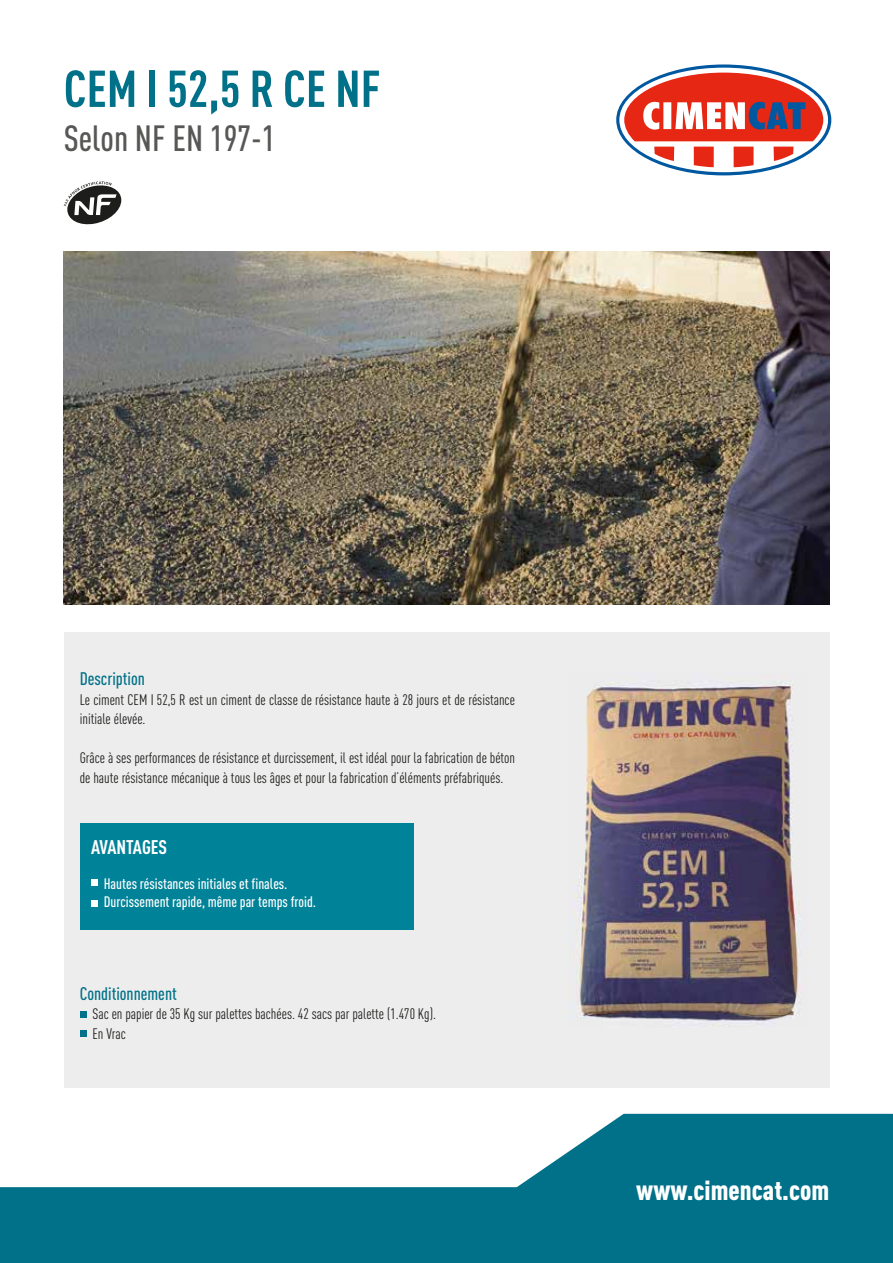
<style>
.page{position:relative;width:893px;height:1263px;background:#fff}
.page>*{position:absolute;margin:0;border:0;box-sizing:border-box;transform-origin:0 0}
.t1{font:700 51px "DIN Cond";color:#007188}
.t2{font:500 36px "DIN Cond";color:#575756}
.t3{font:900 27px "DIN Cond";color:#fff}
.t4{font:700 19.5px "DIN Cond";color:#fff}
.t5{font:500 18px "DIN Cond";color:#007188}
.t6{font:15px/19.5px "DIN Cond";color:#1d1d1b}
.t7{font:500 15px/18px "DIN Cond";color:#fff}
</style>
<div class="page">
<div style="left:64px;top:633px;width:765px;height:455px;background:#ededed"></div>
<img style="left:64px;top:252px;width:765px;height:352px">
<div style="left:80px;top:823px;width:334px;height:106px;background:#008298"></div>
<div style="left:91px;top:879px;width:7px;height:7px;background:#fff"></div>
<div style="left:91px;top:900px;width:7px;height:7px;background:#fff"></div>
<div style="left:80px;top:1011px;width:7px;height:7px;background:#007188"></div>
<div style="left:80px;top:1030px;width:7px;height:7px;background:#007188"></div>
<svg style="left:616px;top:64px;width:215px;height:111px"></svg>
<svg style="left:0;top:1114px;width:893px;height:149px;fill:#007188"></svg>
<img style="left:569px;top:682px;width:231px;height:345px">
<svg style="left:64px;top:181px;width:57px;height:44px"></svg>
<h1 class="t1" style="left:64px;top:58px;width:318px">CEM I 52,5 R CE NF</h1>
<h2 class="t2" style="left:64px;top:116px;width:213px">Selon NF EN 197-1</h2>
<p class="t5" style="left:80px;top:668px;width:67px">Description</p>
<p class="t6" style="left:80px;top:689px;width:437px">Le ciment CEM I 52,5 R est un ciment de classe de résistance haute à 28 jours et de résistance initiale élevée.</p>
<p class="t6" style="left:80px;top:748px;width:437px">Grâce à ses performances de résistance et durcissement, il est idéal pour la fabrication de béton de haute résistance mécanique à tous les âges et pour la fabrication d’éléments préfabriqués.</p>
<h3 class="t4" style="left:91px;top:835px;width:78px">AVANTAGES</h3>
<p class="t7" style="left:104px;top:874px;width:214px">Hautes résistances initiales et finales.<br>Durcissement rapide, même par temps froid.</p>
<p class="t5" style="left:80px;top:983px;width:99px">Conditionnement</p>
<p class="t6" style="left:92px;top:1004px;width:345px">Sac en papier de 35 Kg sur palettes bachées. 42 sacs par palette (1.470 Kg).<br>En Vrac</p>
<h3 class="t3" style="left:636px;top:1174px;width:195px">www.cimencat.com</h3>
</div>
